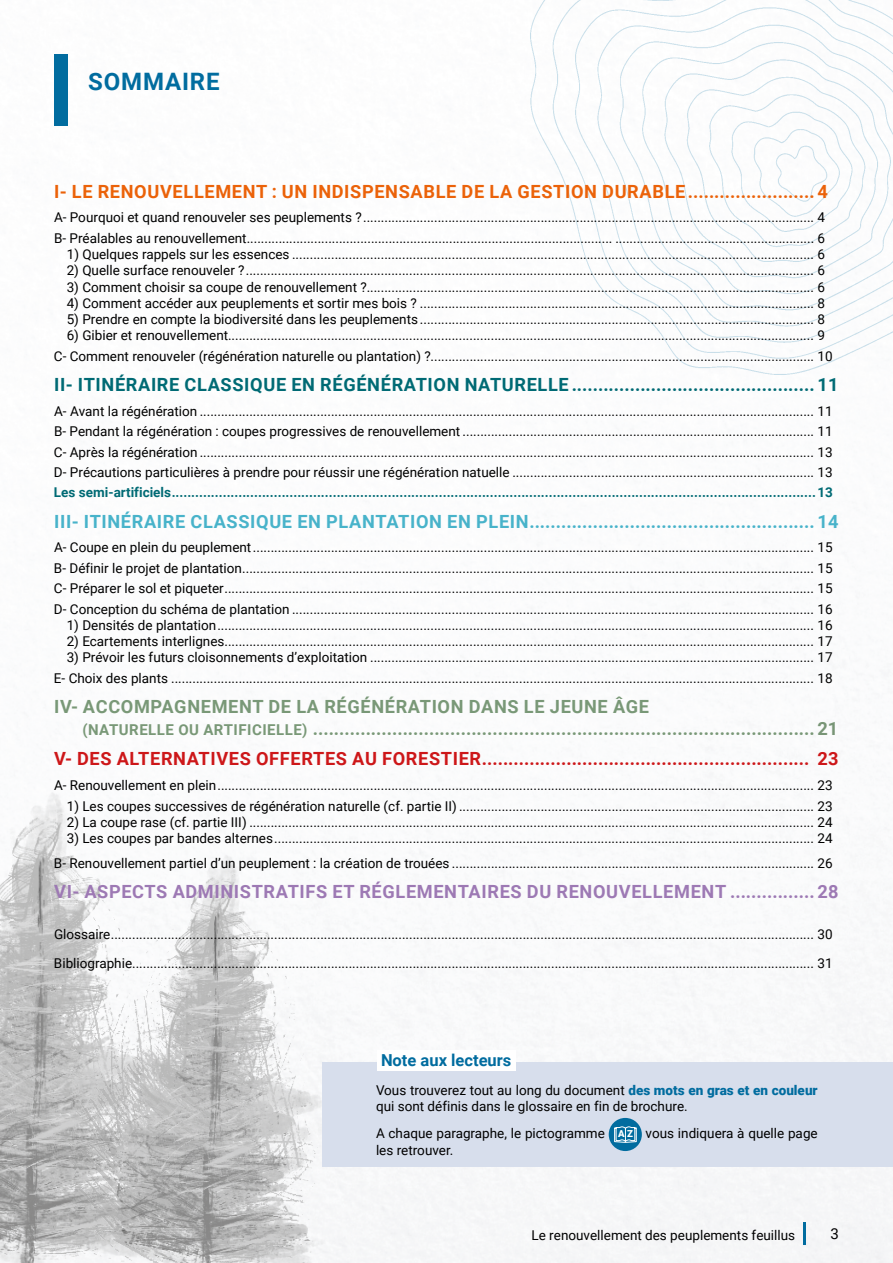
<style>
.page{position:relative;width:893px;height:1263px;background:#fff}
.page>*{position:absolute;margin:0;border:0;box-sizing:border-box;transform-origin:0 0}
.t1{font:700 24px "Roboto";letter-spacing:.035em;color:#016c9f}
.t2{font:700 18.15px/21.8px "Roboto";letter-spacing:.035em;color:#799877}
.t3{font:700 18.15px "Roboto";letter-spacing:.035em;color:#cd1719}
.t4{font:700 18.15px "Roboto";letter-spacing:.035em;color:#48b3ca}
.t5{font:700 18.15px "Roboto";letter-spacing:.035em;color:#006a74}
.t6{font:700 18.15px "Roboto";letter-spacing:.035em;color:#eb6209}
.t7{font:700 18.15px "Roboto";letter-spacing:.035em;color:#9d79b4}
.t8{font:700 16.5px "Roboto";color:#016c9f}
.t9{font:15px "Roboto";color:#000}
.t10{font:13.5px/20.4px "Roboto";color:#000}
.t11{font:700 13.5px "Roboto";color:#006a74}
.s1{font-size:15px}
.s2{color:#789576}
.s3{font-weight:900;color:#016c9f}
.s4{font-weight:900;font-size:9.6px;color:#fff}
</style>
<div class="page">
<img style="left:54px;top:54px;width:839px;height:1209px">
<img style="left:530px;top:0;width:363px;height:374px">
<img style="left:0;top:790px;width:194px;height:473px">
<img style="left:60px;top:852px;width:293px;height:411px">
<hr style="left:803px;top:1222px;width:2px;height:23px;background:#016c9f">
<div style="left:55px;top:55px;width:13px;height:71px;background:#016c9f"></div>
<div style="left:323px;top:1062px;width:570px;height:105px;background:#d7deec"></div>
<div style="left:609px;top:1118px;width:33px;height:33px;background:#016c9f;border-radius:50%"></div>
<svg style="left:614px;top:1126px;width:23px;height:17px"></svg>
<div style="left:377px;top:1050px;width:139px;height:20px;background:#fff"></div>
<h1 class="t1" style="left:88px;top:65px;width:133px">SOMMAIRE</h1>
<h2 class="t6" style="left:54px;top:178px;width:775px">I- LE RENOUVELLEMENT : UN INDISPENSABLE DE LA GESTION DURABLE........................ 4</h2>
<p class="t10" style="left:54px;top:207px;width:773px">A- Pourquoi et quand renouveler ses peuplements ?............................................................................................................................... 4<br>B- Préalables au renouvellement....................................................................................................... ........................................................ 6</p>
<p class="t10" style="left:67px;top:244px;width:760px">1) Quelques rappels sur les essences ................................................................................................................................................... 6</p>
<p class="t10" style="left:67px;top:260px;width:760px">2) Quelle surface renouveler ?................................................................................................................................................................ 6</p>
<p class="t10" style="left:67px;top:276px;width:760px">3) Comment choisir sa coupe de renouvellement ?.............................................................................................................................. 6</p>
<p class="t10" style="left:67px;top:292px;width:760px">4) Comment accéder aux peuplements et sortir mes bois ? ............................................................................................................... 8</p>
<p class="t10" style="left:67px;top:308px;width:760px">5) Prendre en compte la biodiversité dans les peuplements ............................................................................................................... 8</p>
<p class="t10" style="left:54px;top:325px;width:780px;text-align:center">6) Gibier et renouvellement..................................................................................................................................................................... 9<br>C- Comment renouveler (régénération naturelle ou plantation) ?............................................................................................................ 10</p>
<h2 class="t5" style="left:54px;top:372px;width:786px">II- ITINÉRAIRE CLASSIQUE EN RÉGÉNÉRATION NATURELLE .............................................. 11</h2>
<p class="t10" style="left:54px;top:400px;width:780px;text-align:justify">A- Avant la régénération ............................................................................................................................................................................. 11<br>B- Pendant la régénération : coupes progressives de renouvellement ................................................................................................... 11<br>C- Après la régénération ............................................................................................................................................................................. 13<br>D- Précautions particulières à prendre pour réussir une régénération natuelle ..................................................................................... 13</p>
<p class="t11" style="left:54px;top:483px;width:781px">Les semi-artificiels....................................................................................................................................................................13</p>
<h2 class="t4" style="left:54px;top:509px;width:786px">III- ITINÉRAIRE CLASSIQUE EN PLANTATION EN PLEIN...................................................... 14</h2>
<p class="t10" style="left:54px;top:537px;width:780px;text-align:justify">A- Coupe en plein du peuplement.............................................................................................................................................................. 15<br>B- Définir le projet de plantation................................................................................................................................................................. 15<br>C- Préparer le sol et piqueter...................................................................................................................................................................... 15<br>D- Conception du schéma de plantation ................................................................................................................................................... 16</p>
<p class="t10" style="left:67px;top:614px;width:767px">1) Densités de plantation........................................................................................................................................................................ 16</p>
<p class="t10" style="left:67px;top:631px;width:767px">2) Ecartements interlignes...................................................................................................................................................................... 17</p>
<p class="t10" style="left:54px;top:647px;width:780px;text-align:right">3) Prévoir les futurs cloisonnements d’exploitation ............................................................................................................................. 17<br>E- Choix des plants ..................................................................................................................................................................................... 18</p>
<h2 class="t2" style="left:83px;top:695px;width:757px;text-indent:-28px">IV- ACCOMPAGNEMENT DE LA RÉGÉNÉRATION DANS LE JEUNE ÂGE<br><span class="s1">(NATURELLE OU ARTIFICIELLE)</span> ............................................................................................... <span class="s2">21</span></h2>
<h2 class="t3" style="left:54px;top:746px;width:786px">V- DES ALTERNATIVES OFFERTES AU FORESTIER.............................................................. 23</h2>
<p class="t10" style="left:54px;top:774px;width:780px">A- Renouvellement en plein........................................................................................................................................................................ 23</p>
<p class="t10" style="left:67px;top:795px;width:767px">1) Les coupes successives de régénération naturelle (cf. partie II) .................................................................................................... 23</p>
<p class="t10" style="left:67px;top:811px;width:767px">2) La coupe rase (cf. partie III) ............................................................................................................................................................... 24</p>
<p class="t10" style="left:54px;top:825px;width:780px;line-height:24.8px;text-align:right">3) Les coupes par bandes alternes........................................................................................................................................................ 24<br>B- Renouvellement partiel d’un peuplement : la création de trouées ...................................................................................................... 26</p>
<h2 class="t7" style="left:54px;top:879px;width:786px">VI- ASPECTS ADMINISTRATIFS ET RÉGLEMENTAIRES DU RENOUVELLEMENT ................ 28</h2>
<p class="t10" style="left:54px;top:919px;width:780px;line-height:29px">Glossaire...................................................................................................................................................................................................... 30<br>Bibliographie................................................................................................................................................................................................ 31</p>
<p class="t8" style="left:381px;top:1049px;width:132px">Note aux lecteurs</p>
<p class="t10" style="left:376px;top:1081px;width:443px;line-height:16.2px">Vous trouverez tout au long du document <span class="s3">des mots en gras et en couleur </span>qui sont définis dans le glossaire en fin de brochure.</p>
<p class="t10" style="left:376px;top:1125px;width:443px;line-height:16.2px">A chaque paragraphe, le pictogramme <span class="s4">A Z</span> vous indiquera à quelle page les retrouver.</p>
<p class="t10" style="left:531px;top:1224px;width:265px">Le renouvellement des peuplements feuillus</p>
<p class="t9" style="left:830px;top:1223px;width:10px">3</p>
</div>
